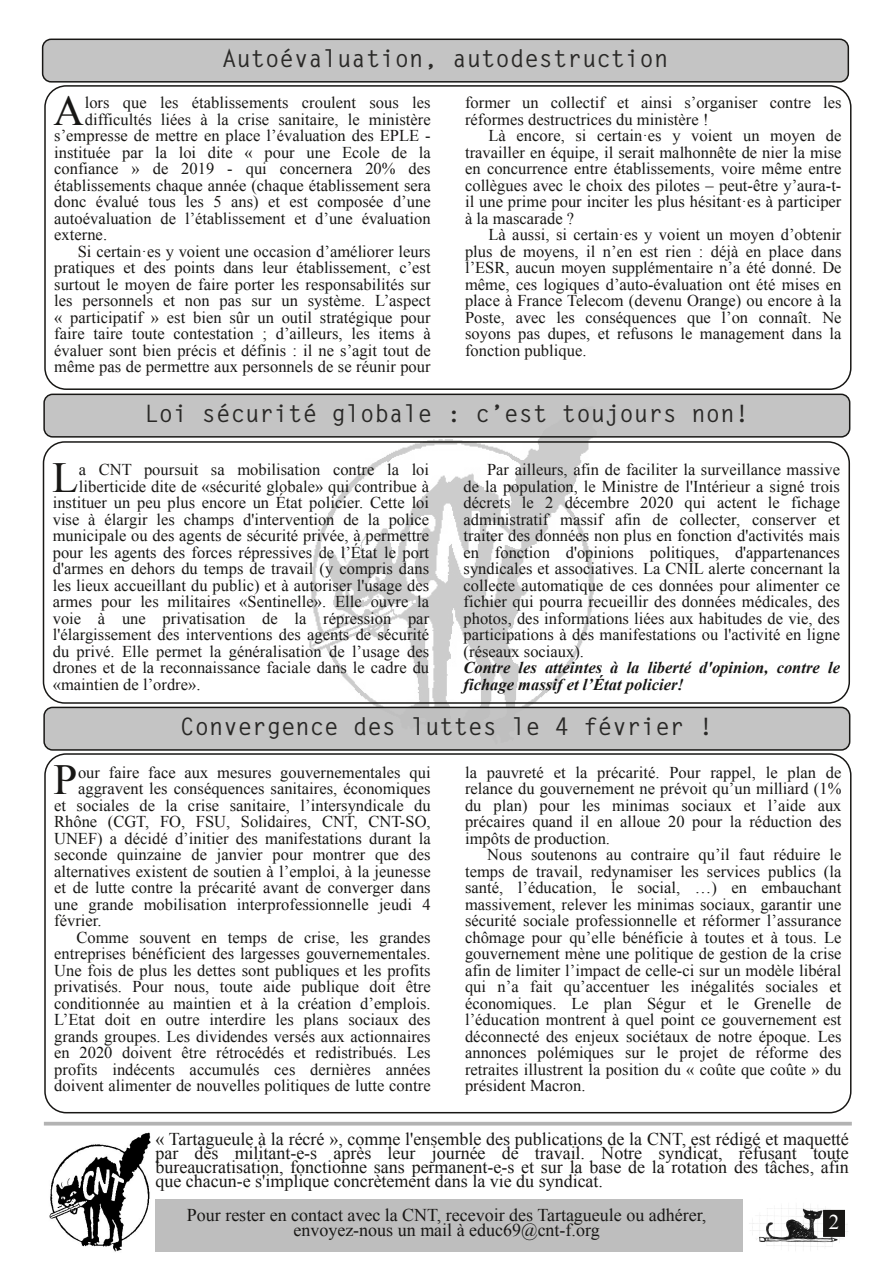
<style>
.page{position:relative;width:893px;height:1263px;background:#fff}
.page>*{position:absolute;margin:0;border:0;box-sizing:border-box;transform-origin:0 0}
.t1{font:42.9px "Times New Roman";color:#181715}
.t2{font:42.3px "Times New Roman";color:#181715}
.t3{font:700 24px "Letter Gothic Std";color:rgb(24 23 21/.9)}
.t4{font:21px "Times New Roman";color:#fff}
.t5{font:18px/14.1px "Times New Roman";color:#181715;text-align:justify}
.t6{font:16.5px/16.5px "Times New Roman";color:#181715;text-align:justify}
.t7{font:italic 700 16.5px/16.5px "Times New Roman";color:#181715}
</style>
<div class="page">
<div style="left:44px;top:85px;width:807px;height:305px;border:2px solid #181715;border-radius:21px"></div>
<div style="left:43px;top:39px;width:805px;height:43px;background:#bebebe;border-radius:9px"></div>
<div style="left:42px;top:39px;width:807px;height:44px;border:2px solid #181715;border-radius:9px"></div>
<img style="left:299px;top:438px;width:305px;height:269px">
<hr style="left:44px;top:1122px;width:808px;height:3px;background:#b3b3b3">
<div style="left:155px;top:1199px;width:588px;height:53px;background:#bebebe"></div>
<img style="left:49px;top:1132px;width:102px;height:120px">
<img style="left:749px;top:1208px;width:99px;height:43px">
<div style="left:824px;top:1210px;width:20px;height:26px;background:#181715"></div>
<div style="left:823px;top:1210px;width:22px;height:27px;border:2px solid #181715"></div>
<div style="left:44px;top:753px;width:807px;height:360px;border:2px solid #181715;border-radius:21px"></div>
<div style="left:44px;top:707px;width:806px;height:43px;background:#bebebe;border-radius:9px"></div>
<div style="left:43px;top:707px;width:807px;height:44px;border:2px solid #181715;border-radius:9px"></div>
<div style="left:43px;top:441px;width:807px;height:263px;border:2px solid #181715;border-radius:21px"></div>
<div style="left:44px;top:394px;width:806px;height:43px;background:#bebebe;border-radius:9px"></div>
<div style="left:43px;top:394px;width:807px;height:44px;border:2px solid #181715;border-radius:9px"></div>
<h3 class="t3" style="left:222px;top:49px;width:448px">Autoévaluation, autodestruction</h3>
<h2 class="t2" style="left:54px;top:87px;width:32px">A</h2>
<p class="t6" style="left:85px;top:94px;width:347px">lors que les établissements croulent sous les</p>
<p class="t6" style="left:85px;top:111px;width:347px">difficultés liées à la crise sanitaire, le ministère</p>
<p class="t6" style="left:54px;top:127px;width:378px">s’empresse de mettre en place l’évaluation des EPLE -</p>
<p class="t6" style="left:54px;top:144px;width:378px">instituée par la loi dite « pour une Ecole de la</p>
<p class="t6" style="left:54px;top:160px;width:378px">confiance » de 2019 - qui concernera 20% des</p>
<p class="t6" style="left:54px;top:177px;width:378px">établissements chaque année (chaque établissement sera</p>
<p class="t6" style="left:54px;top:193px;width:378px">donc évalué tous les 5 ans) et est composée d’une</p>
<p class="t6" style="left:54px;top:210px;width:378px">autoévaluation de l’établissement et d’une évaluation</p>
<p class="t6" style="left:54px;top:226px;width:54px">externe.</p>
<p class="t6" style="left:78px;top:243px;width:354px">Si certain·es y voient une occasion d’améliorer leurs</p>
<p class="t6" style="left:54px;top:259px;width:378px">pratiques et des points dans leur établissement, c’est</p>
<p class="t6" style="left:54px;top:276px;width:378px">surtout le moyen de faire porter les responsabilités sur</p>
<p class="t6" style="left:54px;top:292px;width:378px">les personnels et non pas sur un système. L’aspect</p>
<p class="t6" style="left:54px;top:309px;width:378px">« participatif » est bien sûr un outil stratégique pour</p>
<p class="t6" style="left:54px;top:325px;width:378px">faire taire toute contestation ; d’ailleurs, les items à</p>
<p class="t6" style="left:54px;top:342px;width:378px">évaluer sont bien précis et définis : il ne s’agit tout de</p>
<p class="t6" style="left:54px;top:358px;width:378px">même pas de permettre aux personnels de se réunir pour</p>
<p class="t6" style="left:465px;top:94px;width:378px">former un collectif et ainsi s’organiser contre les réformes destructrices du ministère !</p>
<p class="t6" style="left:465px;top:127px;width:378px;text-indent:24px">Là encore, si certain·es y voient un moyen de travailler en équipe, il serait malhonnête de nier la mise en concurrence entre établissements, voire même entre collègues avec le choix des pilotes – peut-être y’aura-t&shy;il une prime pour inciter les plus hésitant·es à participer à la mascarade ?</p>
<p class="t6" style="left:465px;top:226px;width:378px;text-indent:24px">Là aussi, si certain·es y voient un moyen d’obtenir plus de moyens, il n’en est rien : déjà en place dans l’ESR, aucun moyen supplémentaire n’a été donné. De même, ces logiques d’auto-évaluation ont été mises en place à France Telecom (devenu Orange) ou encore à la Poste, avec les conséquences que l’on connaît. Ne soyons pas dupes, et refusons le management dans la fonction publique.</p>
<h3 class="t3" style="left:144px;top:404px;width:606px">Loi sécurité globale : c’est toujours non!</h3>
<h1 class="t1" style="left:52px;top:453px;width:28px">L</h1>
<p class="t6" style="left:79px;top:461px;width:352px">a CNT poursuit sa mobilisation contre la loi</p>
<p class="t6" style="left:79px;top:478px;width:352px">liberticide dite de «sécurité globale» qui contribue à</p>
<p class="t6" style="left:53px;top:494px;width:378px">instituer un peu plus encore un État policier. Cette loi</p>
<p class="t6" style="left:53px;top:511px;width:378px">vise à élargir les champs d'intervention de la police</p>
<p class="t6" style="left:53px;top:527px;width:378px">municipale ou des agents de sécurité privée, à permettre</p>
<p class="t6" style="left:53px;top:544px;width:378px">pour les agents des forces répressives de l’État le port</p>
<p class="t6" style="left:53px;top:560px;width:378px">d'armes en dehors du temps de travail (y compris dans</p>
<p class="t6" style="left:53px;top:577px;width:378px">les lieux accueillant du public) et à autoriser l'usage des</p>
<p class="t6" style="left:53px;top:593px;width:378px">armes pour les militaires «Sentinelle». Elle ouvre la</p>
<p class="t6" style="left:53px;top:610px;width:378px">voie à une privatisation de la répression par</p>
<p class="t6" style="left:53px;top:626px;width:378px">l'élargissement des interventions des agents de sécurité</p>
<p class="t6" style="left:53px;top:643px;width:378px">du privé. Elle permet la généralisation de l’usage des</p>
<p class="t6" style="left:53px;top:659px;width:378px">drones et de la reconnaissance faciale dans le cadre du</p>
<p class="t6" style="left:53px;top:676px;width:149px">«maintien de l’ordre».</p>
<p class="t6" style="left:464px;top:461px;width:378px;text-indent:24px">Par ailleurs, afin de faciliter la surveillance massive de la population, le Ministre de l'Intérieur a signé trois décrets le 2 décembre 2020 qui actent le fichage administratif massif afin de collecter, conserver et traiter des données non plus en fonction d'activités mais en fonction d'opinions politiques, d'appartenances syndicales et associatives. La CNIL alerte concernant la collecte automatique de ces données pour alimenter ce fichier qui pourra recueillir des données médicales, des photos, des informations liées aux habitudes de vie, des participations à des manifestations ou l'activité en ligne (réseaux sociaux).</p>
<p class="t7" style="left:464px;top:659px;width:378px">Contre les atteintes à la liberté d'opinion, contre le fichage massif et l’État policier!</p>
<h3 class="t3" style="left:180px;top:717px;width:534px">Convergence des luttes le 4 février !</h3>
<h1 class="t1" style="left:54px;top:756px;width:25px">P</h1>
<p class="t6" style="left:78px;top:764px;width:354px">our faire face aux mesures gouvernementales qui</p>
<p class="t6" style="left:78px;top:780px;width:354px">aggravent les conséquences sanitaires, économiques</p>
<p class="t6" style="left:54px;top:797px;width:378px">et sociales de la crise sanitaire, l’intersyndicale du</p>
<p class="t6" style="left:54px;top:813px;width:378px">Rhône (CGT, FO, FSU, Solidaires, CNT, CNT-SO,</p>
<p class="t6" style="left:54px;top:830px;width:378px">UNEF) a décidé d’initier des manifestations durant la</p>
<p class="t6" style="left:54px;top:846px;width:378px">seconde quinzaine de janvier pour montrer que des</p>
<p class="t6" style="left:54px;top:863px;width:378px">alternatives existent de soutien à l’emploi, à la jeunesse</p>
<p class="t6" style="left:54px;top:879px;width:378px">et de lutte contre la précarité avant de converger dans</p>
<p class="t6" style="left:54px;top:896px;width:378px">une grande mobilisation interprofessionnelle jeudi 4</p>
<p class="t6" style="left:54px;top:912px;width:49px">février.</p>
<p class="t6" style="left:76px;top:929px;width:356px">Comme souvent en temps de crise, les grandes</p>
<p class="t6" style="left:54px;top:945px;width:378px">entreprises bénéficient des largesses gouvernementales.</p>
<p class="t6" style="left:54px;top:962px;width:378px">Une fois de plus les dettes sont publiques et les profits</p>
<p class="t6" style="left:54px;top:978px;width:378px">privatisés. Pour nous, toute aide publique doit être</p>
<p class="t6" style="left:54px;top:995px;width:378px">conditionnée au maintien et à la création d’emplois.</p>
<p class="t6" style="left:54px;top:1011px;width:378px">L’Etat doit en outre interdire les plans sociaux des</p>
<p class="t6" style="left:54px;top:1028px;width:378px">grands groupes. Les dividendes versés aux actionnaires</p>
<p class="t6" style="left:54px;top:1044px;width:378px">en 2020 doivent être rétrocédés et redistribués. Les</p>
<p class="t6" style="left:54px;top:1061px;width:378px">profits indécents accumulés ces dernières années</p>
<p class="t6" style="left:54px;top:1077px;width:378px">doivent alimenter de nouvelles politiques de lutte contre</p>
<p class="t6" style="left:465px;top:764px;width:378px">la pauvreté et la précarité. Pour rappel, le plan de relance du gouvernement ne prévoit qu’un milliard (1% du plan) pour les minimas sociaux et l’aide aux précaires quand il en alloue 20 pour la réduction des impôts de production.</p>
<p class="t6" style="left:465px;top:846px;width:378px;text-indent:22px">Nous soutenons au contraire qu’il faut réduire le temps de travail, redynamiser les services publics (la santé, l’éducation, le social, …) en embauchant massivement, relever les minimas sociaux, garantir une sécurité sociale professionnelle et réformer l’assurance chômage pour qu’elle bénéficie à toutes et à tous. Le gouvernement mène une politique de gestion de la crise afin de limiter l’impact de celle-ci sur un modèle libéral qui n’a fait qu’accentuer les inégalités sociales et économiques. Le plan Ségur et le Grenelle de l’éducation montrent à quel point ce gouvernement est déconnecté des enjeux sociétaux de notre époque. Les annonces polémiques sur le projet de réforme des retraites illustrent la position du « coûte que coûte » du président Macron.</p>
<p class="t5" style="left:155px;top:1131px;width:695px">« Tartagueule à la récré », comme l'ensemble des publications de la CNT, est rédigé et maquetté par des militant-e-s après leur journée de travail. Notre syndicat, refusant toute bureaucratisation, fonctionne sans permanent-e-s et sur la base de la rotation des tâches, afin que chacun-e s'implique concrètement dans la vie du syndicat.</p>
<p class="t5" style="left:187px;top:1207px;width:521px;line-height:15px;text-align:center">Pour rester en contact avec la CNT, recevoir des Tartagueule ou adhérer, envoyez-nous un mail à educ69@cnt-f.org</p>
<p class="t4" style="left:829px;top:1210px;width:12px">2</p>
</div>
